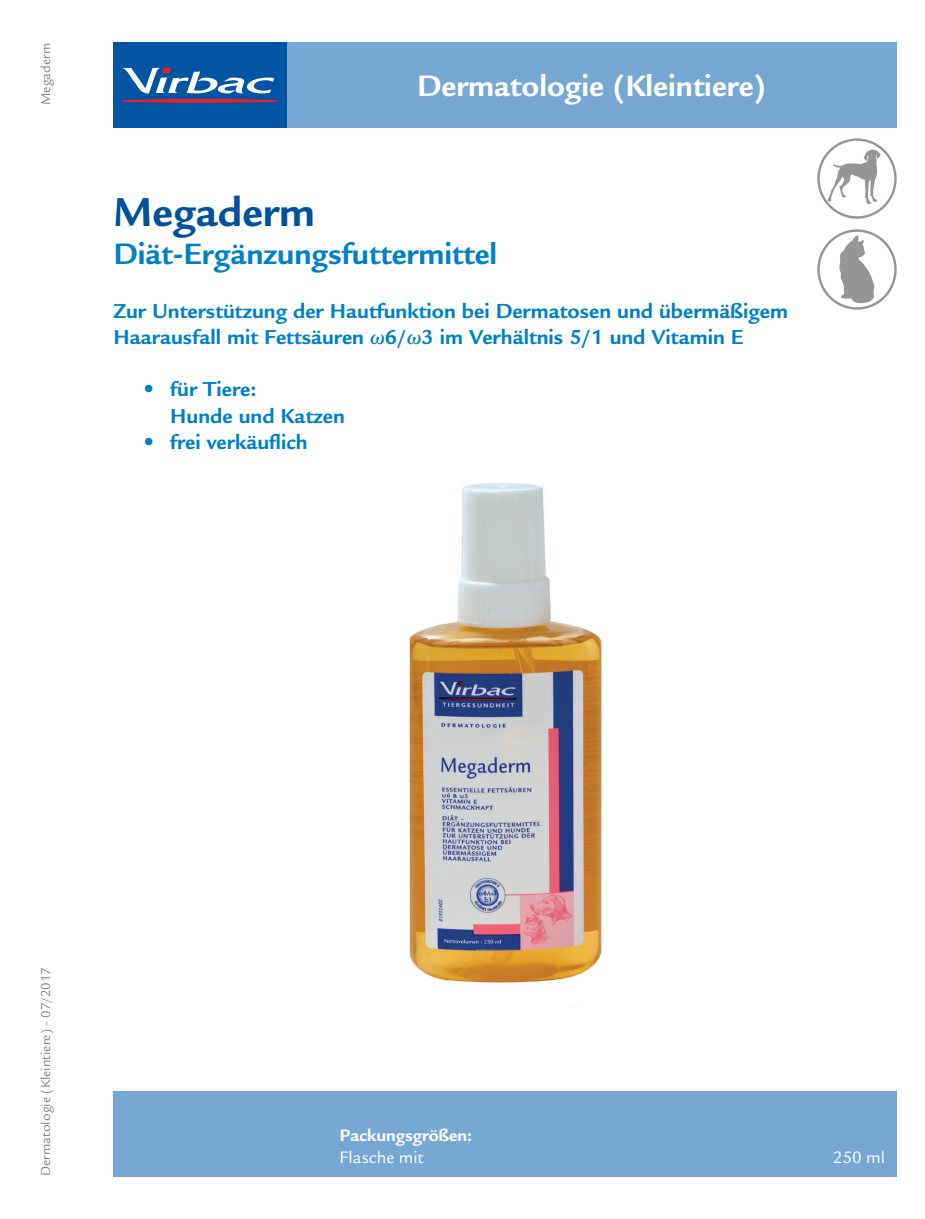
<style>
.page{position:relative;width:925px;height:1219px;background:#fff}
.page>*{position:absolute;margin:0;border:0;box-sizing:border-box;transform-origin:0 0}
._1_Produktname{font:700 44px "Legacy Sans Std";color:#01519b}
._1_Einsatzgebiet{font:700 32px "Legacy Sans Std";color:#0080c5}
.t1{font:700 32px "Legacy Sans Std";color:#fff}
._1_Infotext{font:700 22px/26.4px "Legacy Sans Std";color:#0080c5}
._1_Packungsgröße_hea{font:700 18px "Legacy Sans Std";color:#fff}
._1_Packungsgröße_bod{font:18px "Legacy Sans Std";color:#fff}
._4_Kataloginfo_unten{font:14px "Legacy Sans Std";color:#808285}
._4_Kataloginfo_oben{font:14px "Legacy Sans Std";color:#808285}
.s1{font-family:"Optima";font-weight:400}
</style>
<div class="page">
<div style="left:113px;top:43px;width:783px;height:85px;background:#77a8d4"></div>
<div style="left:113px;top:1091px;width:783px;height:85px;background:#77a8d4"></div>
<div style="left:113px;top:43px;width:173px;height:85px;background:#0155a2"></div>
<hr style="left:123px;top:99px;width:153px;height:3px;background:#ee1d23;border-radius:50%">
<div style="left:123px;top:99px;width:154px;height:4px;border:1px solid #ee1d23;border-radius:50%"></div>
<svg style="left:123px;top:67px;width:151px;height:27px"></svg>
<img style="left:409px;top:483px;width:193px;height:500px">
<img style="left:817px;top:138px;width:80px;height:81px">
<img style="left:817px;top:229px;width:80px;height:81px">
<p class="_4_Kataloginfo_oben" style="left:38px;top:105px;width:64px;rotate:-90deg">Megaderm</p>
<p class="t1" style="left:417px;top:68px;width:350px">Dermatologie (Kleintiere)</p>
<p class="_1_Produktname" style="left:113px;top:187px;width:203px">Megaderm</p>
<p class="_1_Einsatzgebiet" style="left:113px;top:236px;width:385px">Diät-Ergänzungsfuttermittel</p>
<p class="_1_Infotext" style="left:113px;top:297px;width:675px">Zur Unterstützung der Hautfunktion bei Dermatosen und übermäßigem<br>Haarausfall mit Fettsäuren 6/ 3 im Verhältnis 5/1 und Vitamin E</p>
<p class="_1_Infotext" style="left:170px;top:376px;width:176px;text-indent:-28px"><span class="s1">•</span> für Tiere:<br>Hunde und Katzen</p>
<p class="_1_Infotext" style="left:142px;top:429px;width:167px"><span class="s1">•</span> frei verkäuflich</p>
<p class="_4_Kataloginfo_unten" style="left:38px;top:1176px;width:211px;rotate:-90deg">Dermatologie (Kleintiere) - 07/2017</p>
<p class="_1_Packungsgröße_hea" style="left:339px;top:1125px;width:134px">Packungsgrößen:</p>
<p class="_1_Packungsgröße_bod" style="left:339px;top:1147px;width:86px">Flasche mit</p>
<p class="_1_Packungsgröße_bod" style="left:832px;top:1147px;width:54px">250 ml</p>
</div>
